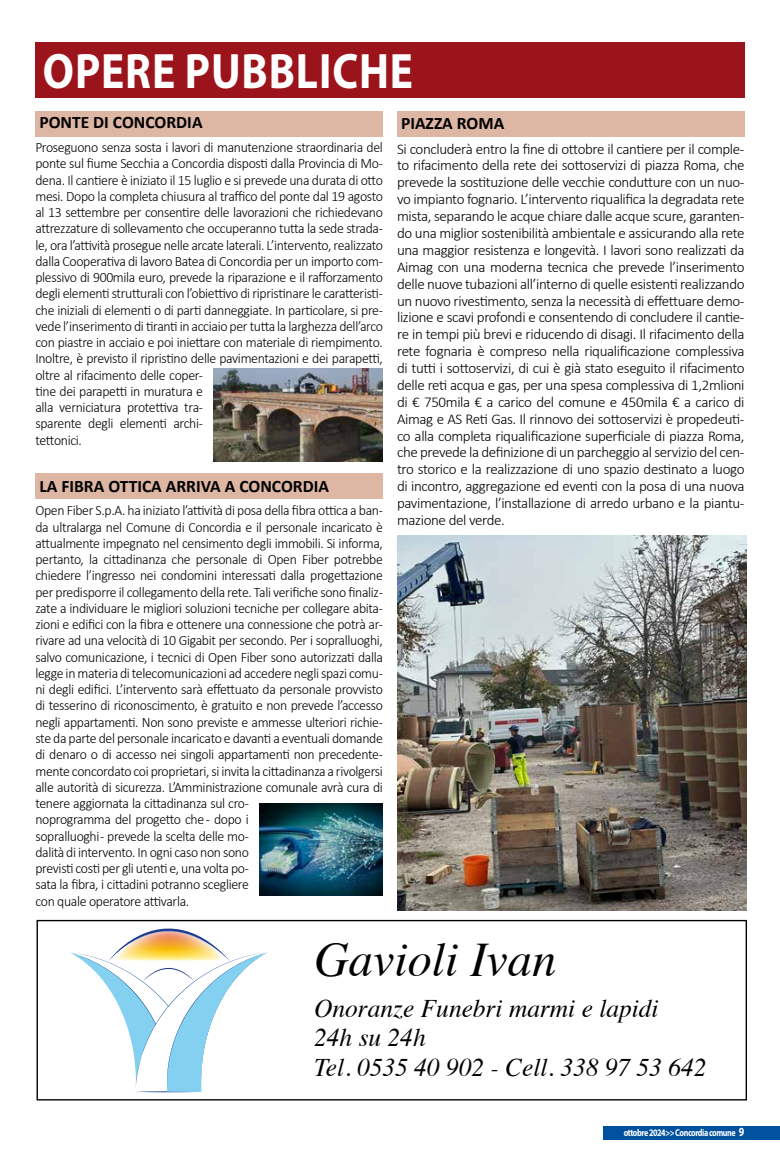
<style>
.page{position:relative;width:780px;height:1152px;background:#fff}
.page>*{position:absolute;margin:0;border:0;box-sizing:border-box;transform-origin:0 0}
.t1{font:700 50px "Myriad Pro";letter-spacing:.02em;color:#fff;scale:.87 1}
.t2{font:italic 48.12px "Times";color:#000}
.t3{font:italic 25.38px/29.8px "Times";color:#000}
.t4{font:700 17.5px "Calibri";color:#000}
.t5{font:300 15px/16.9px "Calibri";letter-spacing:-.025em;color:#000;text-align:justify}
.t6{font:300 14.38px/16.2px "Calibri";letter-spacing:-.025em;color:#000;scale:.96 1}
.t7{font:700 10px "Myriad Pro";letter-spacing:-.05em;color:#fff;scale:.8 1}
.s1{font-size:12.5px}
</style>
<div class="page">
<div style="left:603px;top:1126px;width:177px;height:13px;background:#00519e"></div>
<div style="left:37px;top:920px;width:710px;height:180px;border:1px solid #000"></div>
<svg style="left:70px;top:928px;width:198px;height:164px"></svg>
<img style="left:259px;top:803px;width:124px;height:93px">
<img style="left:214px;top:369px;width:169px;height:92px">
<div style="left:35px;top:43px;width:709px;height:55px;background:#9c141b"></div>
<div style="left:35px;top:111px;width:348px;height:25px;background:#deb6a4"></div>
<div style="left:397px;top:111px;width:347px;height:25px;background:#deb6a4"></div>
<img style="left:397px;top:535px;width:349px;height:375px">
<div style="left:35px;top:473px;width:348px;height:25px;background:#deb6a4"></div>
<h1 class="t1" style="left:43px;top:38px;width:427px">OPERE PUBBLICHE</h1>
<p class="t4" style="left:39px;top:111px;width:165px">PONTE DI CONCORDIA</p>
<p class="t6" style="left:35px;top:139px;width:363px">Proseguono senza sosta i lavori di manutenzione straordinaria del ponte sul fiume Secchia a Concordia disposti dalla Provincia di Mo&shy;dena. Il cantiere è iniziato il 15 luglio e si prevede una durata di otto mesi. Dopo la completa chiusura al traffico del ponte dal 19 agosto al 13 settembre per consentire delle lavorazioni che richiedevano attrezzature di sollevamento che occuperanno tutta la sede strada&shy;le, ora l’attività prosegue nelle arcate laterali. L’intervento, realizzato dalla Cooperativa di lavoro Batea di Concordia per un importo com&shy;plessivo di 900mila euro, prevede la riparazione e il rafforzamento degli elementi strutturali con l’obiettivo di ripristinare le caratteristi&shy;che iniziali di elementi o di parti danneggiate. In particolare, si pre&shy;vede l’inserimento di tiranti in acciaio per tutta la larghezza dell’arco con piastre in acciaio e poi iniettare con materiale di riempimento.<br>Inoltre, è previsto il ripristino delle pavimentazioni e dei parapetti, oltre al rifacimento delle coper-<br>tine dei parapetti in muratura e<br>alla verniciatura protettiva tra-<br>sparente degli elementi archi-<br>tettonici.</p>
<p class="t4" style="left:401px;top:112px;width:105px">PIAZZA ROMA</p>
<p class="t5" style="left:397px;top:140px;width:349px">Si concluderà entro la fine di ottobre il cantiere per il comple&shy;to rifacimento della rete dei sottoservizi di piazza Roma, che prevede la sostituzione delle vecchie condutture con un nuo&shy;vo impianto fognario. L’intervento riqualifica la degradata rete mista, separando le acque chiare dalle acque scure, garanten&shy;do una miglior sostenibilità ambientale e assicurando alla rete una maggior resistenza e longevità. I lavori sono realizzati da Aimag con una moderna tecnica che prevede l’inserimento delle nuove tubazioni all’interno di quelle esistenti realizzando un nuovo rivestimento, senza la necessità di effettuare demo&shy;lizione e scavi profondi e consentendo di concludere il cantie&shy;re in tempi più brevi e riducendo di disagi. Il rifacimento della rete fognaria è compreso nella riqualificazione complessiva di tutti i sottoservizi, di cui è già stato eseguito il rifacimento delle reti acqua e gas, per una spesa complessiva di 1,2mlioni di € 750mila € a carico del comune e 450mila € a carico di Aimag e AS Reti Gas. Il rinnovo dei sottoservizi è propedeuti&shy;co alla completa riqualificazione superficiale di piazza Roma, che prevede la definizione di un parcheggio al servizio del cen&shy;tro storico e la realizzazione di uno spazio destinato a luogo di incontro, aggregazione ed eventi con la posa di una nuova pavimentazione, l’installazione di arredo urbano e la piantu&shy;mazione del verde.</p>
<p class="t4" style="left:39px;top:474px;width:291px">LA FIBRA OTTICA ARRIVA A CONCORDIA</p>
<p class="t6" style="left:35px;top:502px;width:363px">Open Fiber S.p.A. ha iniziato l’attività di posa della fibra ottica a ban&shy;da ultralarga nel Comune di Concordia e il personale incaricato è attualmente impegnato nel censimento degli immobili. Si informa, pertanto, la cittadinanza che personale di Open Fiber potrebbe chiedere l’ingresso nei condomini interessati dalla progettazione per predisporre il collegamento della rete. Tali verifiche sono finaliz&shy;zate a individuare le migliori soluzioni tecniche per collegare abita&shy;zioni e edifici con la fibra e ottenere una connessione che potrà ar&shy;rivare ad una velocità di 10 Gigabit per secondo. Per i sopralluoghi, salvo comunicazione, i tecnici di Open Fiber sono autorizzati dalla legge in materia di telecomunicazioni ad accedere negli spazi comu&shy;ni degli edifici. L’intervento sarà effettuato da personale provvisto di tesserino di riconoscimento, è gratuito e non prevede l’accesso negli appartamenti. Non sono previste e ammesse ulteriori richie&shy;ste da parte del personale incaricato e davanti a eventuali domande di denaro o di accesso nei singoli appartamenti non precedente&shy;mente concordato coi proprietari, si invita la cittadinanza a rivolgersi alle autorità di sicurezza. L’Amministrazione comunale avrà cura di tenere aggiornata la cittadinanza sul cro-<br>noprogramma del progetto che - dopo i<br>sopralluoghi - prevede la scelta delle mo-<br>dalità di intervento. In ogni caso non sono<br>previsti costi per gli utenti e, una volta po-<br>sata la fibra, i cittadini potranno scegliere<br>con quale operatore attivarla.</p>
<h2 class="t2" style="left:314px;top:918px;width:243px">Gavioli Ivan</h2>
<h3 class="t3" style="left:314px;top:991px;width:394px">Onoranze Funebri marmi e lapidi<br>24h su 24h<br>Tel. 0535 40 902 - Cell. 338 97 53 642</h3>
<p class="t7" style="left:623px;top:1126px;width:152px">ottobre 2024&gt;&gt; Concordia comune <span class="s1">9</span></p>
</div>
